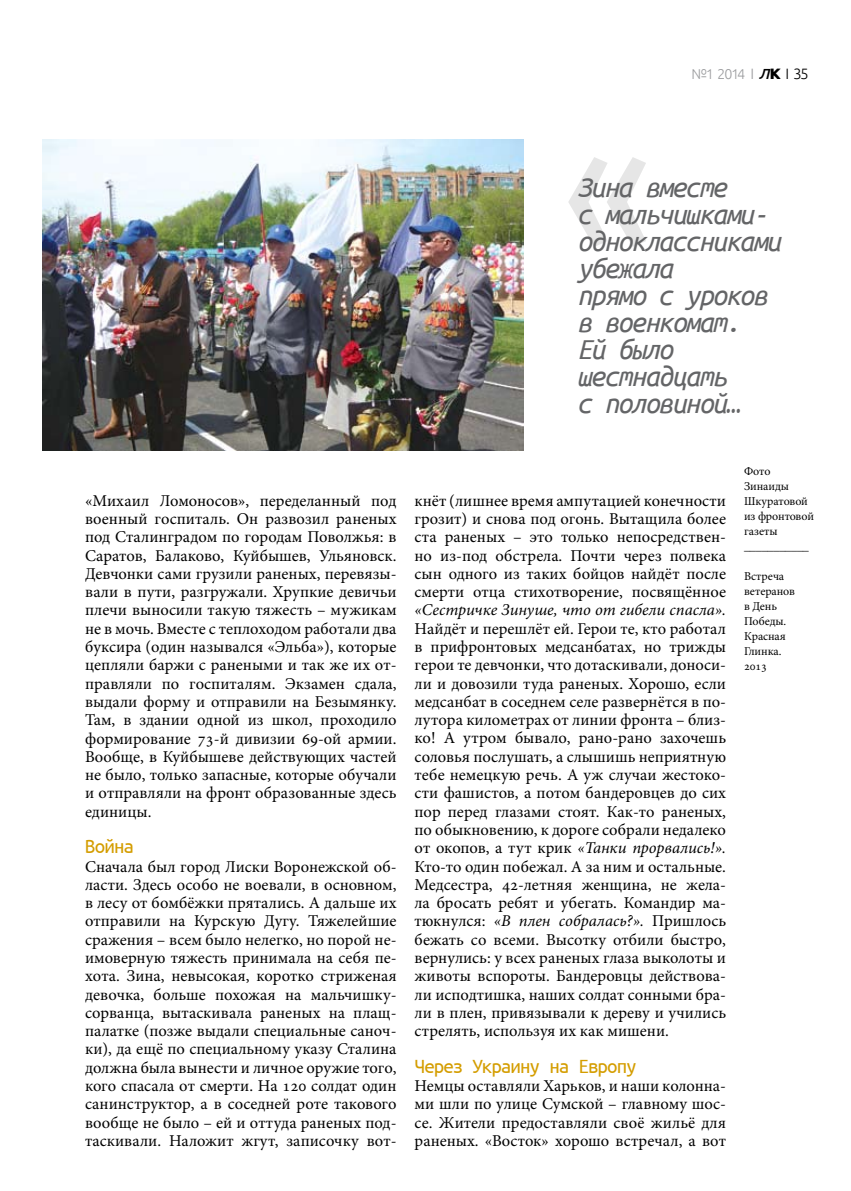
<style>
.page{position:relative;width:851px;height:1191px;background:#fff}
.page>*{position:absolute;margin:0;border:0;box-sizing:border-box;transform-origin:0 0}
.t1{font:203.4px "Ubuntu Condensed";color:#000}
.t2{font:italic 30px/27px "Ubuntu Mono";letter-spacing:-.05em;color:#646567}
.t3{font:21px "Ubuntu Mono";letter-spacing:-.045em;color:#d49d00}
.t4{font:16.5px/18.3px "Minion Pro";color:#000;text-align:justify}
.t5{font:italic 16.5px "Minion Pro";letter-spacing:-.005em;color:#000}
.t6{font:300 14.25px "Ubuntu";color:#9c9d9f}
.t7{font:12px/15px "Minion Pro";letter-spacing:-.01em;color:#000}
.s1{font-size:15px}
.s2{font-weight:400;font-style:italic;font-size:19.5px;color:#000}
.s3{font-weight:700;font-size:19.5px;color:#000}
.s4{font-size:15px;color:#000}
.s5{font-style:italic}
</style>
<div class="page">
<img style="left:43px;top:140px;width:481px;height:310px">
<p class="t6" style="left:691px;top:65px;width:118px">№1 2014 <span class="s1">ı</span> <span class="s2">л</span><span class="s3">к</span> <span class="s4">ı 35</span></p>
<h1 class="t1" style="left:562px;top:62px;width:94px">«</h1>
<h2 class="t2" style="left:577px;top:173px;width:205px">Зина вместе<br>с мальчишками&shy;одноклассниками убежала<br>прямо с уроков в военкомат.<br>Ей было шестнадцать<br>с половиной…</h2>
<p class="t4" style="left:85px;top:491px;width:313px">«Михаил Ломоносов», переделанный под военный госпиталь. Он развозил раненых под Сталинградом по городам Поволжья: в Саратов, Балаково, Куйбышев, Ульяновск.<br>Девчонки сами грузили раненых, перевязы&shy;вали в пути, разгружали. Хрупкие девичьи плечи выносили такую тяжесть – мужикам не в мочь. Вместе с теплоходом работали два буксира (один назывался «Эльба»), которые цепляли баржи с ранеными и так же их от&shy;правляли по госпиталям. Экзамен сдала, выдали форму и отправили на Безымянку.<br>Там, в здании одной из школ, проходило формирование 73-й дивизии 69-ой армии.<br>Вообще, в Куйбышеве действующих частей не было, только запасные, которые обучали и отправляли на фронт образованные здесь единицы.</p>
<p class="t3" style="left:85px;top:836px;width:50px">Война</p>
<p class="t4" style="left:85px;top:857px;width:313px">Сначала был город Лиски Воронежской об&shy;ласти. Здесь особо не воевали, в основном, в лесу от бомбёжки прятались. А дальше их отправили на Курскую Дугу. Тяжелейшие сражения – всем было нелегко, но порой не&shy;имоверную тяжесть принимала на себя пе&shy;хота. Зина, невысокая, коротко стриженая девочка, больше похожая на мальчишку&shy;сорванца, вытаскивала раненых на плащ&shy;палатке (позже выдали специальные саноч&shy;ки), да ещё по специальному указу Сталина должна была вынести и личное оружие того, кого спасала от смерти. На 120 солдат один санинструктор, а в соседней роте такового вообще не было – ей и оттуда раненых под&shy;таскивали. Наложит жгут, записочку вот-</p>
<p class="t4" style="left:414px;top:491px;width:313px">кнёт (лишнее время ампутацией конечности грозит) и снова под огонь. Вытащила более ста раненых – это только непосредствен&shy;но из-под обстрела. Почти через полвека сын одного из таких бойцов найдёт после смерти отца стихотворение, посвящённое</p>
<p class="t5" style="left:414px;top:599px;width:313px">«Сестричке Зинуше, что от гибели спасла».</p>
<p class="t4" style="left:414px;top:619px;width:313px">Найдёт и перешлёт ей. Герои те, кто работал в прифронтовых медсанбатах, но трижды герои те девчонки, что дотаскивали, доноси&shy;ли и довозили туда раненых. Хорошо, если медсанбат в соседнем селе развернётся в по&shy;лутора километрах от линии фронта – близ&shy;ко! А утром бывало, рано-рано захочешь соловья послушать, а слышишь неприятную тебе немецкую речь. А уж случаи жестоко&shy;сти фашистов, а потом бандеровцев до сих пор перед глазами стоят. Как-то раненых, по обыкновению, к дороге собрали недалеко от окопов, а тут крик <span class="s5">«Танки прорвались!».<br></span>Кто-то один побежал. А за ним и остальные.<br>Медсестра, 42-летняя женщина, не жела&shy;ла бросать ребят и убегать. Командир ма&shy;тюкнулся: <span class="s5">«В плен собралась?».</span> Пришлось бежать со всеми. Высотку отбили быстро, вернулись: у всех раненых глаза выколоты и животы вспороты. Бандеровцы действова&shy;ли исподтишка, наших солдат сонными бра&shy;ли в плен, привязывали к дереву и учились стрелять, используя их как мишени.</p>
<p class="t3" style="left:414px;top:1055px;width:223px">Через Украину на Европу</p>
<p class="t4" style="left:414px;top:1076px;width:313px">Немцы оставляли Харьков, и наши колонна&shy;ми шли по улице Сумской – главному шос&shy;се. Жители предоставляли своё жильё для раненых. «Восток» хорошо встречал, а вот</p>
<p class="t7" style="left:744px;top:463px;width:71px">Фото<br>Зинаиды<br>Шкуратовой из фронтовой газеты ___________</p>
<p class="t7" style="left:744px;top:568px;width:52px">Встреча ветеранов в День<br>Победы.<br>Красная<br>Глинка.<br>2013</p>
</div>
